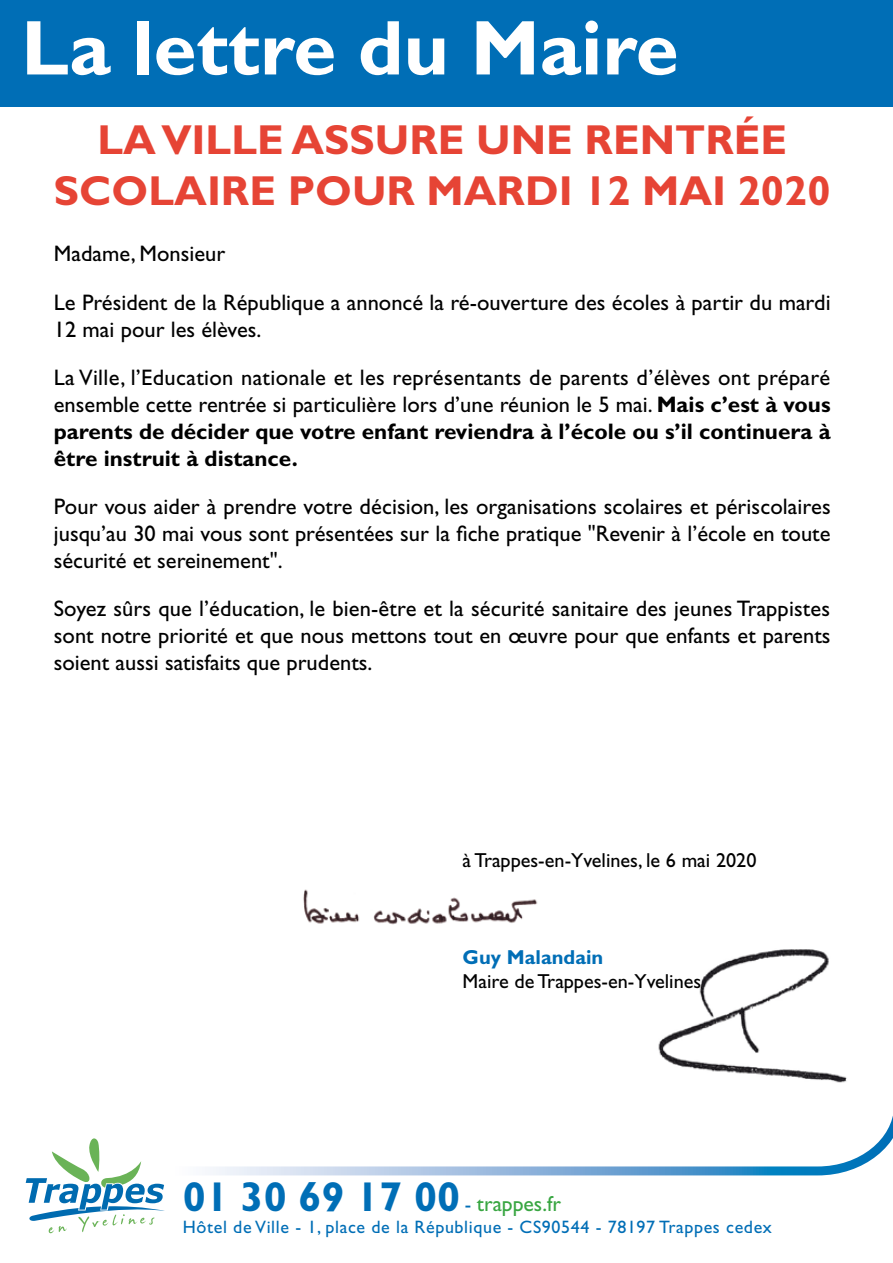
<style>
.page{position:relative;width:893px;height:1263px;background:#fff}
.page>*{position:absolute;margin:0;border:0;box-sizing:border-box;transform-origin:0 0}
.t1{font:700 78px "Gill Sans Std";color:#fff}
.t2{font:700 42px/50.4px "Gill Sans Std";color:#e64435;text-align:center}
.t3{font:700 41.85px "Gill Sans Std";color:#006eb6}
.t4{font:22.5px/27px "Gill Sans Std";color:#000}
.t5{font:700 22.5px/27px "Gill Sans Std";color:#000;text-align:justify}
.t6{font:20.25px "Gill Sans Std";color:#000}
.t7{font:700 20.25px "Gill Sans Std";color:#006eb6}
.t8{font:18px "Gill Sans Std";letter-spacing:.035em;color:#006eb6}
.s1{font-weight:400}
.s2{font-weight:400;font-size:20.1px}
.s3{font-weight:400;font-size:21.75px;color:#39a642}
</style>
<div class="page">
<div style="left:0;top:0;width:893px;height:106px;background:#006eb6"></div>
<svg style="left:208px;top:1116px;width:685px;height:60px"></svg>
<svg style="left:25px;top:1138px;width:140px;height:96px"></svg>
<img style="left:658px;top:949px;width:189px;height:134px">
<img style="left:303px;top:889px;width:235px;height:36px">
<h1 class="t1" style="left:21px;top:2px;width:659px">La lettre du Maire</h1>
<h2 class="t2" style="left:54px;top:115px;width:778px">LA VILLE ASSURE UNE RENTRÉE<br>SCOLAIRE POUR MARDI 12 MAI 2020</h2>
<p class="t4" style="left:54px;top:230px;width:778px;line-height:48.3px">Madame, Monsieur<br>Le Président de la République a annoncé la ré-ouverture des écoles à partir du mardi</p>
<p class="t4" style="left:54px;top:305px;width:778px;line-height:48.3px">12 mai pour les élèves.<br>La Ville, l’Education nationale et les représentants de parents d’élèves ont préparé</p>
<p class="t5" style="left:54px;top:391px;width:778px"><span class="s1">ensemble cette rentrée si particulière lors d’une réunion le 5 mai.</span> Mais c’est à vous parents de décider que votre enfant reviendra à l’école ou s’il continuera à être instruit à distance.</p>
<p class="t4" style="left:54px;top:493px;width:778px;text-align:justify">Pour vous aider à prendre votre décision, les organisations scolaires et périscolaires jusqu’au 30 mai vous sont présentées sur la fiche pratique "Revenir à l’école en toute sécurité et sereinement".</p>
<p class="t4" style="left:54px;top:595px;width:778px;text-align:justify">Soyez sûrs que l’éducation, le bien-être et la sécurité sanitaire des jeunes Trappistes sont notre priorité et que nous mettons tout en œuvre pour que enfants et parents soient aussi satisfaits que prudents.</p>
<p class="t6" style="left:463px;top:848px;width:295px">à Trappes-en-Yvelines, le 6 mai 2020</p>
<p class="t7" style="left:463px;top:945px;width:142px">Guy Malandain</p>
<p class="t6" style="left:463px;top:970px;width:240px">Maire de Trappes-en-Yvelines</p>
<h3 class="t3" style="left:183px;top:1172px;width:380px">01 30 69 17 00 <span class="s2">-</span> <span class="s3">trappes.fr</span></h3>
<p class="t8" style="left:183px;top:1216px;width:591px">Hôtel de Ville - 1, place de la République - CS90544 - 78197 Trappes cedex</p>
</div>
